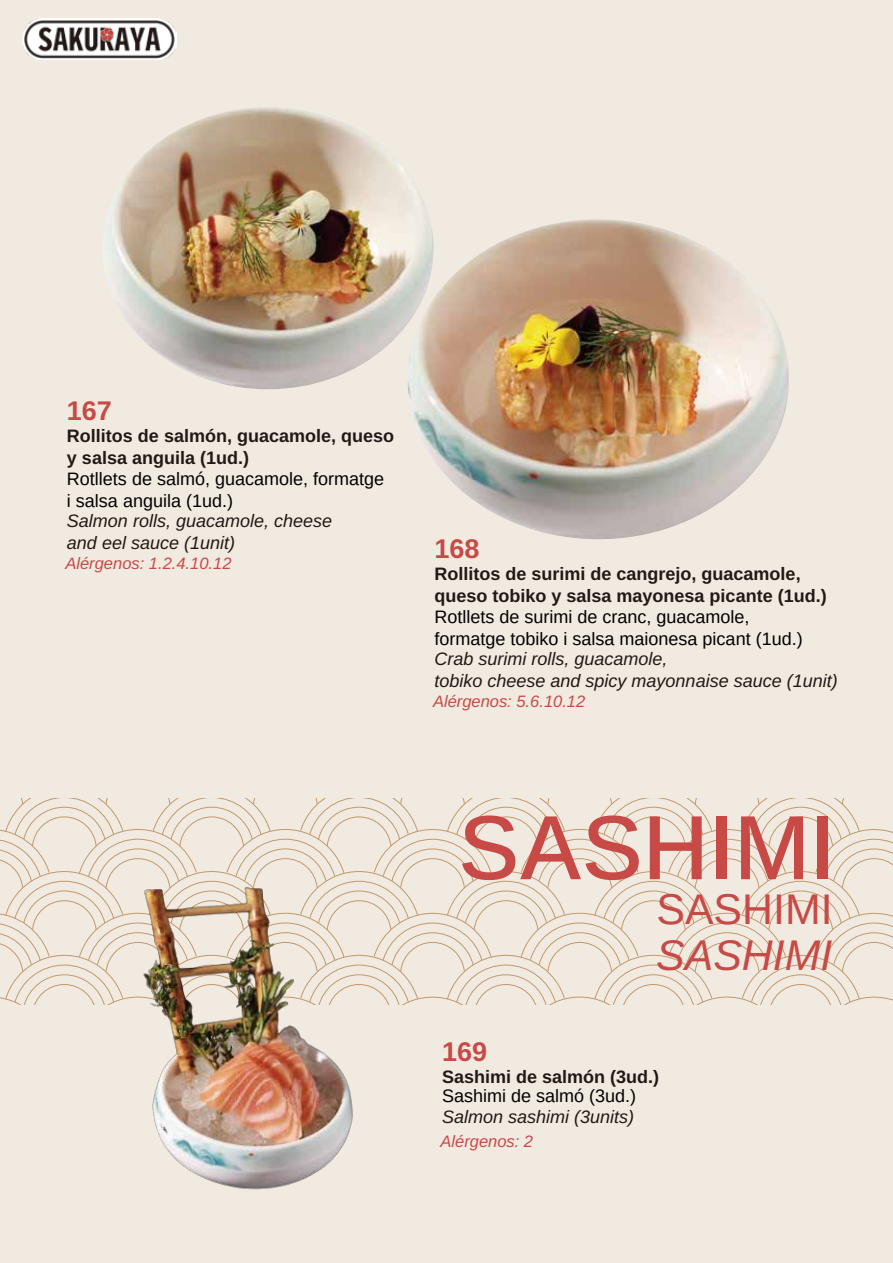
<style>
.page{position:relative;width:893px;height:1263px;background:#f1eae1}
.page>*{position:absolute;margin:0;border:0;box-sizing:border-box;transform-origin:0 0}
.t1{font:500 91.2px "Arimo";color:#c74a46}
.t2{font:42.9px "Arimo";color:#c74a46}
.t3{font:italic 42.9px "Arimo";color:#c74a46}
.t4{font:700 27px "Arimo";color:#c74a46}
.t5{font:700 18px/21.6px "Arimo";color:#221815}
.t6{font:18px/21.6px "Arimo";color:#040000}
.t7{font:italic 18px/21.6px "Arimo";color:#221815}
.t8{font:italic 16.5px "Arimo";color:#c74a46}
</style>
<div class="page">
<img style="left:22px;top:18px;width:155px;height:42px">
<svg style="left:0;top:799px;width:893px;height:205px"></svg>
<img style="left:103px;top:107px;width:326px;height:282px">
<img style="left:408px;top:219px;width:381px;height:320px">
<img style="left:136px;top:874px;width:226px;height:316px">
<h3 class="t4" style="left:67px;top:392px;width:47px">167</h3>
<p class="t5" style="left:67px;top:425px;width:329px">Rollitos de salmón, guacamole, queso y salsa anguila (1ud.)</p>
<p class="t6" style="left:67px;top:468px;width:319px">Rotllets de salmó, guacamole, formatge i salsa anguila (1ud.)</p>
<p class="t7" style="left:67px;top:510px;width:267px">Salmon rolls, guacamole, cheese and eel sauce (1unit)</p>
<p class="t8" style="left:65px;top:552px;width:168px">Alérgenos: 1.2.4.10.12</p>
<h3 class="t4" style="left:434px;top:530px;width:47px">168</h3>
<p class="t5" style="left:434px;top:563px;width:394px">Rollitos de surimi de cangrejo, guacamole, queso tobiko y salsa mayonesa picante (1ud.)</p>
<p class="t6" style="left:434px;top:606px;width:370px">Rotllets de surimi de cranc, guacamole, formatge tobiko i salsa maionesa picant (1ud.)</p>
<p class="t7" style="left:434px;top:648px;width:405px">Crab surimi rolls, guacamole,<br>tobiko cheese and spicy mayonnaise sauce (1unit)</p>
<p class="t8" style="left:433px;top:690px;width:154px">Alérgenos: 5.6.10.12</p>
<h1 class="t1" style="left:458px;top:784px;width:378px">SASHIMI</h1>
<h2 class="t2" style="left:656px;top:882px;width:178px">SASHIMI</h2>
<h2 class="t3" style="left:656px;top:925px;width:178px">SASHIMI</h2>
<h3 class="t4" style="left:442px;top:1033px;width:47px">169</h3>
<p class="t5" style="left:442px;top:1066px;width:219px">Sashimi de salmón (3ud.)</p>
<p class="t6" style="left:442px;top:1085px;width:196px">Sashimi de salmó (3ud.)</p>
<p class="t7" style="left:442px;top:1106px;width:194px">Salmon sashimi (3units)</p>
<p class="t8" style="left:440px;top:1129px;width:94px">Alérgenos: 2</p>
</div>
